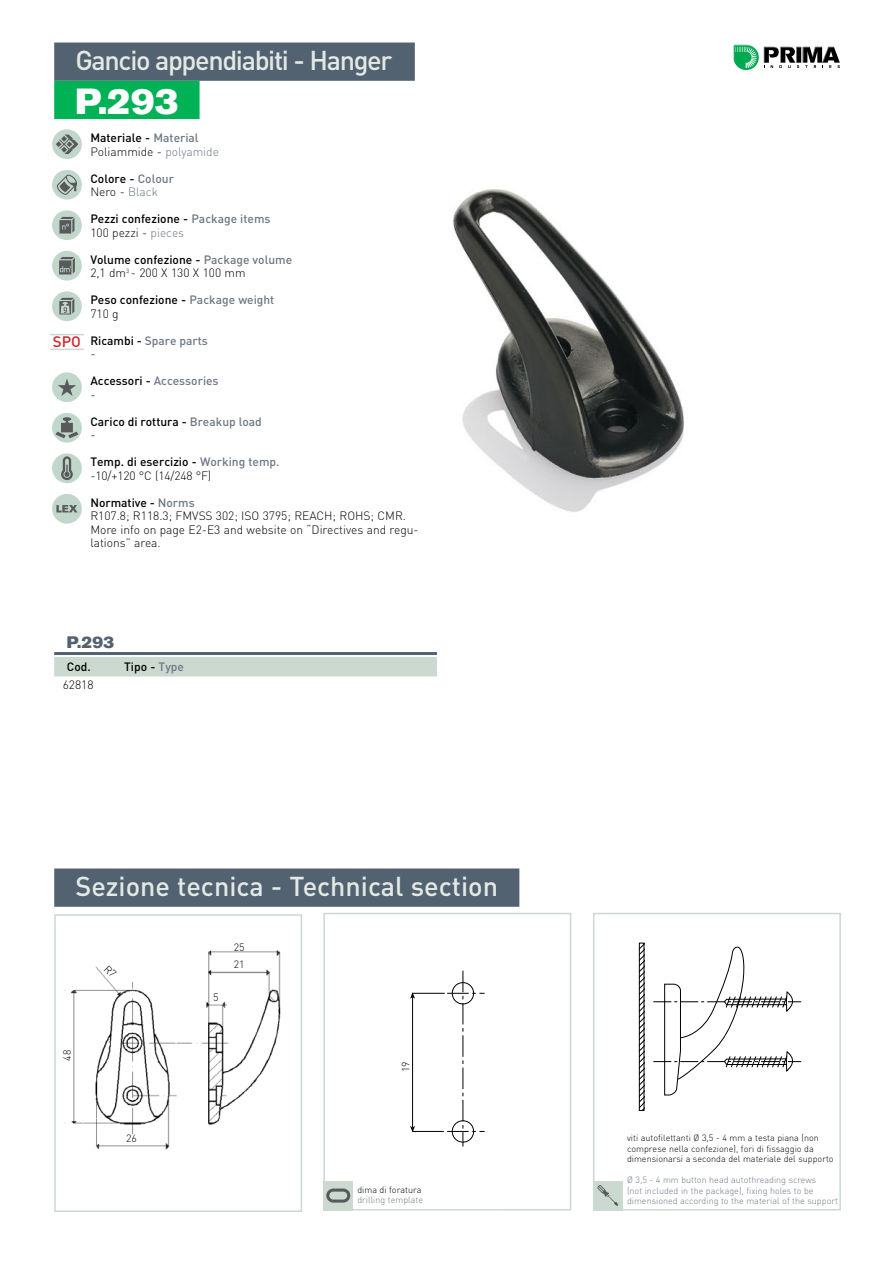
<style>
.page{position:relative;width:893px;height:1263px;background:#fff}
.page>*{position:absolute;margin:0;border:0;box-sizing:border-box;transform-origin:0 0}
.t1{font:36px "Akzidenz Grotesk BE Super";color:#fff}
.t2{font:500 27px "DIN";letter-spacing:-.01em;color:#e3e9e5}
.t3{font:500 27px "DIN";letter-spacing:-.05em;color:#e3e9e5}
.t4{font:16.5px "Akzidenz Grotesk BE Super";color:#536270}
.t5{font:500 15px "DIN";color:#d2232a}
.t6{font:300 12px/13.5px "DIN";color:#000}
.t7{font:500 12px/13.5px "DIN";color:#000}
.t8{font:500 12px/13.5px "DIN";color:#6e7784}
.t9{font:300 10.5px "DIN";color:#000}
.t10{font:300 9px/10.5px "DIN";color:#000}
.t11{font:300 9px/10.5px "DIN";color:#6e7784}
.s1{font-weight:500}
.s2{font-weight:500;color:#6e7784}
.s3{color:#6e7784}
.s4{font-weight:300}
.s5{font-weight:300;color:#6e7784}
.s6{color:#000}
.s7{font-weight:300;color:#000}
</style>
<div class="page">
<svg style="left:733px;top:45px;width:107px;height:25px"></svg>
<div style="left:52px;top:129px;width:30px;height:30px;background:#c2d7cc;border-radius:50%"></div>
<svg style="left:56px;top:134px;width:22px;height:20px"></svg>
<div style="left:52px;top:170px;width:30px;height:30px;background:#c2d7cc;border-radius:50%"></div>
<svg style="left:57px;top:175px;width:20px;height:20px"></svg>
<div style="left:52px;top:210px;width:30px;height:30px;background:#c2d7cc;border-radius:50%"></div>
<svg style="left:59px;top:217px;width:15px;height:17px"></svg>
<div style="left:52px;top:251px;width:30px;height:30px;background:#c2d7cc;border-radius:50%"></div>
<svg style="left:59px;top:257px;width:16px;height:17px"></svg>
<div style="left:52px;top:291px;width:30px;height:30px;background:#c2d7cc;border-radius:50%"></div>
<svg style="left:59px;top:298px;width:15px;height:16px"></svg>
<div style="left:52px;top:372px;width:30px;height:30px;background:#c2d7cc;border-radius:50%"></div>
<svg style="left:58px;top:379px;width:18px;height:17px"></svg>
<div style="left:52px;top:413px;width:30px;height:30px;background:#c2d7cc;border-radius:50%"></div>
<svg style="left:56px;top:417px;width:22px;height:21px"></svg>
<div style="left:52px;top:453px;width:30px;height:30px;background:#c2d7cc;border-radius:50%"></div>
<svg style="left:61px;top:456px;width:12px;height:24px"></svg>
<div style="left:52px;top:494px;width:30px;height:30px;background:#c2d7cc;border-radius:50%"></div>
<svg style="left:56px;top:505px;width:21px;height:7px"></svg>
<img style="left:453px;top:189px;width:232px;height:323px">
<div style="left:54px;top:43px;width:361px;height:38px;background:#536270"></div>
<div style="left:54px;top:81px;width:146px;height:38px;background:#00b156"></div>
<svg style="left:447px;top:971px;width:38px;height:175px"></svg>
<hr style="left:413px;top:993px;width:32px;height:1px;background:#000">
<hr style="left:413px;top:1131px;width:31px;height:1px;background:#000">
<hr style="left:412px;top:997px;width:1px;height:130px;background:#000">
<svg style="left:410px;top:992px;width:5px;height:7px"></svg>
<svg style="left:410px;top:1126px;width:5px;height:6px"></svg>
<div style="left:323px;top:913px;width:248px;height:297px;border:2px solid #cbd9d1"></div>
<div style="left:323px;top:1181px;width:30px;height:29px;background:#cbd9d1"></div>
<svg style="left:326px;top:1188px;width:24px;height:14px"></svg>
<div style="left:357px;top:1181px;width:145px;height:28px;background:#fff"></div>
<div style="left:54px;top:868px;width:465px;height:39px;background:#536270"></div>
<hr style="left:54px;top:652px;width:383px;height:3px;background:#536270">
<div style="left:54px;top:657px;width:383px;height:19px;background:#cbd9d1"></div>
<img style="left:64px;top:950px;width:217px;height:200px">
<div style="left:54px;top:914px;width:248px;height:298px;border:2px solid #cbd9d1"></div>
<svg style="left:641px;top:945px;width:1px;height:162px"></svg>
<div style="left:639px;top:943px;width:5px;height:168px;border:1px solid #000"></div>
<svg style="left:653px;top:946px;width:148px;height:150px"></svg>
<div style="left:593px;top:913px;width:248px;height:297px;border:2px solid #cbd9d1"></div>
<div style="left:593px;top:1181px;width:30px;height:29px;background:#cbd9d1"></div>
<svg style="left:597px;top:1185px;width:21px;height:21px"></svg>
<div style="left:627px;top:1130px;width:212px;height:79px;background:#fff"></div>
<hr style="left:50px;top:334px;width:34px;height:1px;background:#cbd9d1">
<hr style="left:50px;top:349px;width:34px;height:1px;background:#cbd9d1">
<svg style="left:104px;top:965px;width:13px;height:13px"></svg>
<h2 class="t3" style="left:75px;top:43px;width:318px">Gancio appendiabiti - Hanger</h2>
<h1 class="t1" style="left:75px;top:80px;width:104px">P.293</h1>
<p class="t5" style="left:53px;top:332px;width:29px">SPO</p>
<p class="t6" style="left:90px;top:131px;width:130px"><span class="s1">Materiale -</span> <span class="s2">Material<br></span>Poliammide - <span class="s3">polyamide</span></p>
<p class="t7" style="left:90px;top:171px;width:85px">Colore - <span class="s3">Colour<br></span><span class="s4">Nero -</span> <span class="s5">Black</span></p>
<p class="t7" style="left:90px;top:212px;width:182px">Pezzi confezione - <span class="s3">Package items<br></span><span class="s4">100 pezzi -</span> <span class="s5">pieces</span></p>
<p class="t6" style="left:90px;top:252px;width:203px"><span class="s1">Volume confezione -</span> <span class="s2">Package volume<br></span>2,1 dm<sup>3</sup> - 200 X 130 X 100 mm</p>
<p class="t7" style="left:90px;top:293px;width:185px">Peso confezione - <span class="s3">Package weight<br></span><span class="s4">710 g</span></p>
<p class="t8" style="left:90px;top:333px;width:119px"><span class="s6">Ricambi -</span> Spare parts <span class="s7">-</span></p>
<p class="t8" style="left:90px;top:374px;width:130px"><span class="s6">Accessori -</span> Accessories <span class="s7">-</span></p>
<p class="t7" style="left:90px;top:414px;width:173px">Carico di rottura - <span class="s3">Breakup load </span><span class="s4">-</span></p>
<p class="t6" style="left:90px;top:455px;width:191px"><span class="s1">Temp. di esercizio -</span> <span class="s2">Working temp. </span>-10/+120 °C (14/248 °F)</p>
<p class="t6" style="left:90px;top:495px;width:330px"><span class="s1">Normative -</span> <span class="s2">Norms<br></span>R107.8; R118.3; FMVSS 302; ISO 3795; REACH; ROHS; CMR.<br>More info on page E2-E3 and website on “Directives and regu&shy;lations” area.</p>
<h3 class="t4" style="left:67px;top:633px;width:49px">P.293</h3>
<p class="t7" style="left:67px;top:659px;width:25px">Cod.</p>
<p class="t7" style="left:124px;top:659px;width:61px">Tipo - <span class="s3">Type</span></p>
<p class="t6" style="left:63px;top:678px;width:32px">62818</p>
<h2 class="t2" style="left:75px;top:869px;width:424px">Sezione tecnica - Technical section</h2>
<p class="t9" style="left:234px;top:940px;width:12px">25</p>
<p class="t9" style="left:60px;top:1060px;width:12px;rotate:-90deg">48</p>
<p class="t9" style="left:126px;top:1131px;width:12px">26</p>
<p class="t9" style="left:213px;top:991px;width:7px">5</p>
<p class="t9" style="left:234px;top:958px;width:12px">21</p>
<p class="t9" style="left:399px;top:1072px;width:12px;rotate:-90deg">19</p>
<p class="t10" style="left:357px;top:1184px;width:66px">dima di foratura</p>
<p class="t11" style="left:357px;top:1195px;width:67px">drilling template</p>
<p class="t10" style="left:627px;top:1132px;width:208px">viti autofilettanti Ø 3,5 - 4 mm a testa piana (non comprese nella confezione), fori di fissaggio da dimensionarsi a seconda del materiale del supporto</p>
<p class="t11" style="left:627px;top:1174px;width:212px">Ø 3,5 - 4 mm button head autothreading screws<br>(not included in the package), fixing holes to be dimensioned according to the material of the support</p>
</div>
